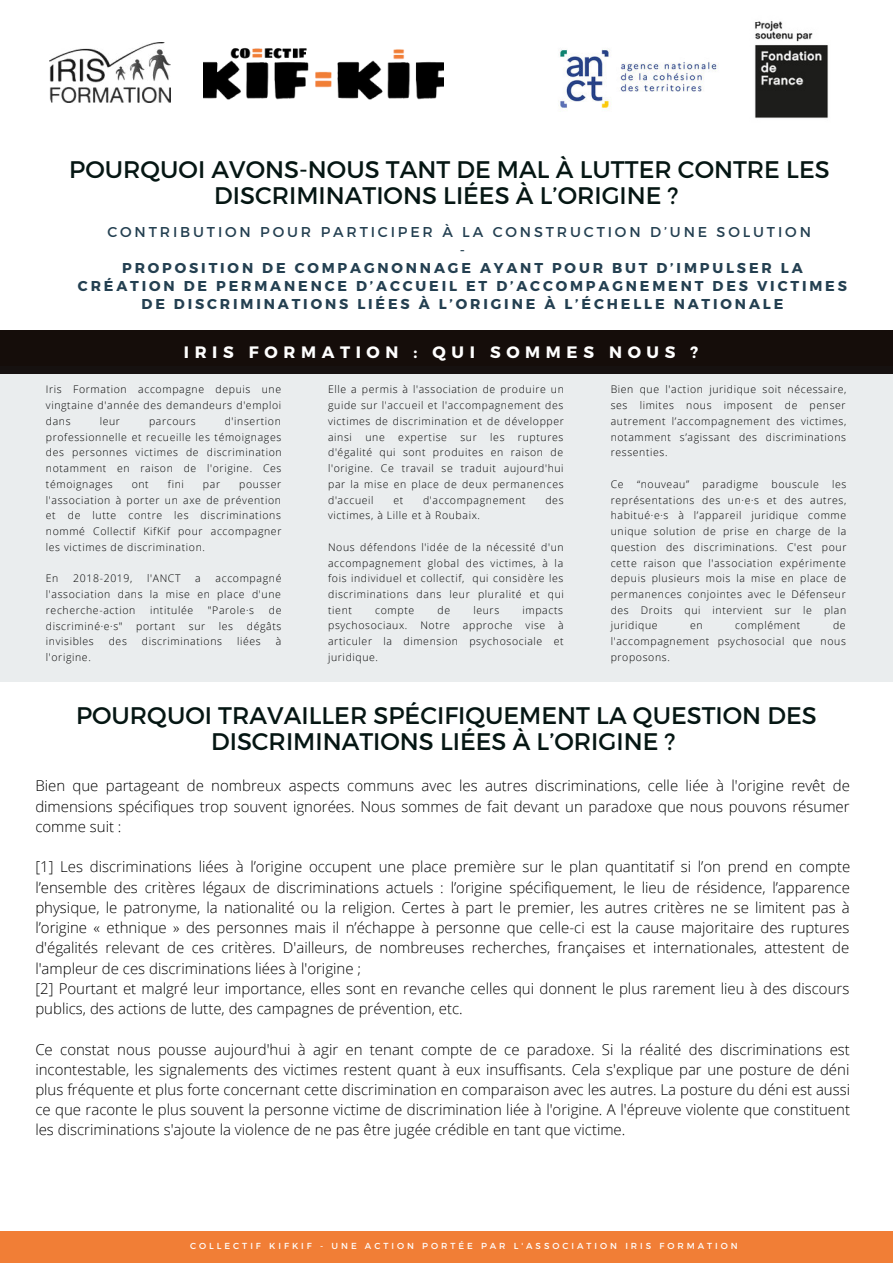
<style>
.page{position:relative;width:893px;height:1264px;background:#fff}
.page>*{position:absolute;margin:0;border:0;box-sizing:border-box;transform-origin:0 0}
.t1{font:24px/25.8px "Montserrat";color:#051613;text-align:center}
.t2{font:700 16.5px "Montserrat";letter-spacing:.34em;color:#fff}
.t3{font:300 15px/20.2px "Open Sans";color:#000;text-align:justify}
.t4{font:700 14.25px/18px "Montserrat";letter-spacing:.2em;color:#244051;text-align:center}
.t5{font:14.25px/18px "Montserrat";letter-spacing:.2em;color:#244051;text-align:center}
.t6{font:300 10.5px/15.8px "Open Sans";letter-spacing:.06em;color:#000;text-align:justify}
.t7{font:8.7px "Montserrat";letter-spacing:.34em;color:#fff}
</style>
<div class="page">
<div style="left:0;top:330px;width:892px;height:44px;background:#150d0a"></div>
<img style="left:49px;top:42px;width:121px;height:60px">
<img style="left:203px;top:48px;width:240px;height:52px">
<div style="left:0;top:1231px;width:892px;height:31px;background:#f17e36"></div>
<img style="left:558px;top:49px;width:161px;height:60px">
<img style="left:755px;top:21px;width:74px;height:98px">
<div style="left:0;top:366px;width:892px;height:315px;background:#eaedee"></div>
<h1 class="t1" style="left:69px;top:156px;width:762px">POURQUOI AVONS-NOUS TANT DE MAL À LUTTER CONTRE LES<br>DISCRIMINATIONS LIÉES À L’ORIGINE ?</h1>
<h3 class="t5" style="left:107px;top:223px;width:705px">CONTRIBUTION POUR PARTICIPER À LA CONSTRUCTION D’UNE SOLUTION -</h3>
<h3 class="t4" style="left:78px;top:259px;width:770px">PROPOSITION DE COMPAGNONNAGE AYANT POUR BUT D’IMPULSER LA<br>CRÉATION DE PERMANENCE D’ACCUEIL ET D’ACCOMPAGNEMENT DES VICTIMES<br>DE DISCRIMINATIONS LIÉES À L’ORIGINE À L’ÉCHELLE NATIONALE</h3>
<h2 class="t2" style="left:184px;top:342px;width:516px">IRIS FORMATION : QUI SOMMES NOUS ?</h2>
<p class="t6" style="left:46px;top:381px;width:237px">Iris Formation accompagne depuis une vingtaine d'année des demandeurs d'emploi dans</p>
<p class="t6" style="left:328px;top:381px;width:237px">Elle a permis à l'association de produire un guide sur l'accueil et l'accompagnement des victimes de discrimination et de développer ainsi</p>
<p class="t6" style="left:610px;top:381px;width:237px">Bien que l'action juridique soit nécessaire, ses limites nous imposent de penser autrement l’accompagnement des victimes, notamment s’agissant des discriminations ressenties.</p>
<p class="t6" style="left:610px;top:476px;width:14px">Ce</p>
<p class="t6" style="left:637px;top:476px;width:54px">“nouveau”</p>
<p class="t6" style="left:702px;top:476px;width:57px">paradigme</p>
<p class="t6" style="left:771px;top:476px;width:49px">bouscule</p>
<p class="t6" style="left:46px;top:413px;width:237px;text-indent:179px">d'insertion professionnelle et recueille les témoignages des personnes victimes de discrimination notamment en raison de l'origine. Ces témoignages</p>
<p class="t6" style="left:100px;top:413px;width:22px">leur</p>
<p class="t6" style="left:149px;top:413px;width:48px">parcours</p>
<p class="t6" style="left:365px;top:428px;width:21px">une</p>
<p class="t6" style="left:398px;top:428px;width:50px">expertise</p>
<p class="t6" style="left:460px;top:428px;width:18px">sur</p>
<p class="t6" style="left:490px;top:428px;width:16px">les</p>
<p class="t6" style="left:328px;top:428px;width:237px;text-indent:190px">ruptures d'égalité qui sont produites en raison de l'origine. Ce travail se traduit aujourd'hui par la mise en place de deux permanences d'accueil</p>
<p class="t6" style="left:610px;top:476px;width:237px;text-indent:221px">les représentations des un·e·s et des autres, habitué·e·s à l’appareil juridique comme unique solution de prise en charge de la question des discriminations. C'est pour cette raison que l'association expérimente depuis plusieurs mois la mise en place de permanences conjointes avec le Défenseur des Droits qui intervient sur le plan juridique</p>
<p class="t6" style="left:132px;top:476px;width:19px">ont</p>
<p class="t6" style="left:168px;top:476px;width:17px">fini</p>
<p class="t6" style="left:203px;top:476px;width:19px">par</p>
<p class="t6" style="left:46px;top:476px;width:237px;text-indent:193px">pousser l'association à porter un axe de prévention et de lutte contre les discriminations nommé Collectif KifKif pour accompagner les victimes de discrimination.</p>
<p class="t6" style="left:46px;top:570px;width:14px">En</p>
<p class="t6" style="left:73px;top:570px;width:61px">2018-2019,</p>
<p class="t6" style="left:147px;top:570px;width:35px">l'ANCT</p>
<p class="t6" style="left:195px;top:570px;width:7px">a</p>
<p class="t6" style="left:393px;top:491px;width:11px">et</p>
<p class="t6" style="left:423px;top:491px;width:104px">d'accompagnement</p>
<p class="t6" style="left:545px;top:491px;width:20px">des</p>
<p class="t6" style="left:328px;top:507px;width:153px">victimes, à Lille et à Roubaix.</p>
<p class="t6" style="left:328px;top:539px;width:237px">Nous défendons l'idée de la nécessité d'un accompagnement global des victimes, à la fois individuel et collectif, qui considère les discriminations dans leur pluralité et qui tient</p>
<p class="t6" style="left:46px;top:570px;width:237px;text-indent:170px">accompagné l'association dans la mise en place d'une recherche-action</p>
<p class="t6" style="left:375px;top:601px;width:41px">compte</p>
<p class="t6" style="left:437px;top:601px;width:14px">de</p>
<p class="t6" style="left:473px;top:601px;width:27px">leurs</p>
<p class="t6" style="left:150px;top:602px;width:45px">intitulée</p>
<p class="t6" style="left:208px;top:602px;width:48px">"Parole·s</p>
<p class="t6" style="left:269px;top:602px;width:14px">de</p>
<p class="t6" style="left:328px;top:601px;width:237px;text-indent:194px">impacts psychosociaux. Notre approche vise à articuler la dimension psychosociale et juridique.</p>
<p class="t6" style="left:690px;top:617px;width:14px">en</p>
<p class="t6" style="left:735px;top:617px;width:67px">complément</p>
<p class="t6" style="left:610px;top:617px;width:237px;text-indent:222px">de l'accompagnement psychosocial que nous proposons.</p>
<p class="t6" style="left:46px;top:617px;width:78px">discriminé·e·s"</p>
<p class="t6" style="left:136px;top:617px;width:41px">portant</p>
<p class="t6" style="left:189px;top:617px;width:18px">sur</p>
<p class="t6" style="left:219px;top:617px;width:16px">les</p>
<p class="t6" style="left:247px;top:617px;width:36px">dégâts</p>
<p class="t6" style="left:46px;top:633px;width:49px">invisibles</p>
<p class="t6" style="left:109px;top:633px;width:20px">des</p>
<p class="t6" style="left:142px;top:633px;width:82px">discriminations</p>
<p class="t6" style="left:237px;top:633px;width:25px">liées</p>
<p class="t6" style="left:276px;top:633px;width:7px">à</p>
<p class="t6" style="left:46px;top:649px;width:46px">l'origine.</p>
<h1 class="t1" style="left:76px;top:702px;width:742px">POURQUOI TRAVAILLER SPÉCIFIQUEMENT LA QUESTION DES<br>DISCRIMINATIONS LIÉES À L’ORIGINE ?</h1>
<p class="t3" style="left:35px;top:775px;width:816px">Bien que partageant de nombreux aspects communs avec les autres discriminations, celle liée à l'origine revêt de dimensions spécifiques trop souvent ignorées. Nous sommes de fait devant un paradoxe que nous pouvons résumer comme suit :</p>
<p class="t3" style="left:35px;top:856px;width:816px;text-align:left">[1] Les discriminations liées à l’origine occupent une place première sur le plan quantitatif si l’on prend en compte l’ensemble des critères légaux de discriminations actuels : l’origine spécifiquement, le lieu de résidence, l’apparence physique, le patronyme, la nationalité ou la religion. Certes à part le premier, les autres critères ne se limitent pas à l’origine « ethnique » des personnes mais il n’échappe à personne que celle-ci est la cause majoritaire des ruptures d'égalités relevant de ces critères. D'ailleurs, de nombreuses recherches, françaises et internationales, attestent de l'ampleur de ces discriminations liées à l'origine ;<br>[2] Pourtant et malgré leur importance, elles sont en revanche celles qui donnent le plus rarement lieu à des discours publics, des actions de lutte, des campagnes de prévention, etc.</p>
<p class="t3" style="left:35px;top:1038px;width:816px">Ce constat nous pousse aujourd'hui à agir en tenant compte de ce paradoxe. Si la réalité des discriminations est incontestable, les signalements des victimes restent quant à eux insuffisants. Cela s'explique par une posture de déni plus fréquente et plus forte concernant cette discrimination en comparaison avec les autres. La posture du déni est aussi ce que raconte le plus souvent la personne victime de discrimination liée à l'origine. A l'épreuve violente que constituent les discriminations s'ajoute la violence de ne pas être jugée crédible en tant que victime.</p>
<p class="t7" style="left:190px;top:1240px;width:549px">COLLECTIF KIFKIF - UNE ACTION PORTÉE PAR L'ASSOCIATION IRIS FORMATION</p>
</div>
